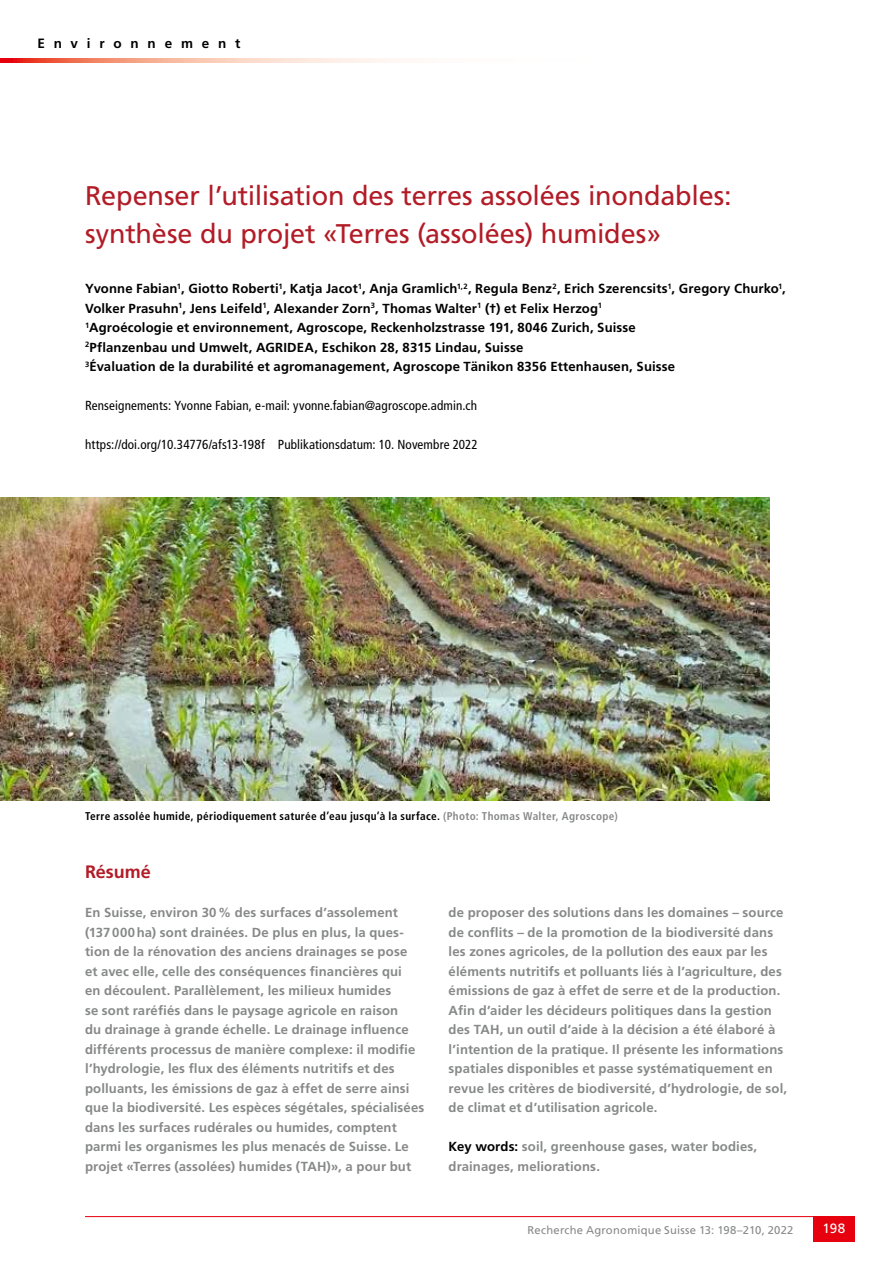
<style>
.page{position:relative;width:893px;height:1263px;background:#fff}
.page>*{position:absolute;margin:0;border:0;box-sizing:border-box;transform-origin:0 0}
.t1{font:27px/37.5px "Frutiger LT Std";letter-spacing:-.005em;color:#b21c27}
.t2{font:700 18px "Frutiger LT Std";letter-spacing:-.005em;color:#b21c27}
.t3{font:700 13.5px "Frutiger LT Std";letter-spacing:.655em;color:#000}
.t4{font:13.5px "Frutiger LT Std";color:#fff}
.t5{font:700 13.2px/19.5px "Frutiger LT Std";letter-spacing:.01em;color:#878988}
.t6{font:700 13.2px/19.5px "Frutiger LT Std";letter-spacing:.01em;color:#000}
.t7{font:condensed 13.2px "Frutiger LT Std";letter-spacing:.01em;color:#000}
.t8{font:700 condensed 11.25px "Frutiger LT Std";letter-spacing:.03em;color:#000}
.t9{font:11.25px "Frutiger LT Std";letter-spacing:.02em;color:#878988}
.s1{color:#878988}
.s2{color:#000}
</style>
<div class="page">
<svg style="left:0;top:58px;width:403px;height:5px;background:#f6b09e"></svg>
<hr style="left:85px;top:1216px;width:770px;height:1px;background:#e7000e">
<div style="left:813px;top:1216px;width:42px;height:26px;background:#e7000e"></div>
<img style="left:0;top:497px;width:770px;height:303px">
<p class="t3" style="left:37px;top:36px;width:205px">Environnement</p>
<h1 class="t1" style="left:85px;top:177px;width:648px">Repenser l’utilisation des terres assolées inondables: synthèse du projet «Terres (assolées) humides»</h1>
<p class="t6" style="left:85px;top:279px;width:702px">Yvonne Fabian<sup>1</sup>, Giotto Roberti<sup>1</sup>, Katja Jacot<sup>1</sup>, Anja Gramlich<sup>1,2</sup>, Regula Benz<sup>2</sup>, Erich Szerencsits<sup>1</sup>, Gregory Churko<sup>1</sup>, Volker Prasuhn<sup>1</sup>, Jens Leifeld<sup>1</sup>, Alexander Zorn<sup>3</sup>, Thomas Walter<sup>1</sup> (†) et Felix Herzog<sup>1<br>1</sup>Agroécologie et environnement, Agroscope, Reckenholzstrasse 191, 8046 Zurich, Suisse<br><sup>2</sup>Pflanzenbau und Umwelt, AGRIDEA, Eschikon 28, 8315 Lindau, Suisse<br><sup>3</sup>Évaluation de la durabilité et agromanagement, Agroscope Tänikon 8356 Ettenhausen, Suisse</p>
<p class="t7" style="left:85px;top:398px;width:394px">Renseignements: Yvonne Fabian, e-mail: yvonne.fabian@agroscope.admin.ch</p>
<p class="t7" style="left:85px;top:437px;width:394px">https://doi.org/10.34776/afs13-198f Publikationsdatum: 10. Novembre 2022</p>
<p class="t8" style="left:85px;top:809px;width:534px">Terre assolée humide, périodiquement saturée d’eau jusqu’à la surface. <span class="s1">(Photo: Thomas Walter, Agroscope)</span></p>
<h2 class="t2" style="left:85px;top:861px;width:67px">Résumé</h2>
<p class="t5" style="left:85px;top:903px;width:341px">En Suisse, environ 30% des surfaces d’assolement (137000ha) sont drainées. De plus en plus, la ques&shy;tion de la rénovation des anciens drainages se pose<br>et avec elle, celle des conséquences financières qui<br>en découlent. Parallèlement, les milieux humides<br>se sont raréfiés dans le paysage agricole en raison<br>du drainage à grande échelle. Le drainage influence différents processus de manière complexe: il modifie l’hydrologie, les flux des éléments nutritifs et des polluants, les émissions de gaz à effet de serre ainsi que la biodiversité. Les espèces ségétales, spécialisées dans les surfaces rudérales ou humides, comptent parmi les organismes les plus menacés de Suisse. Le projet «Terres (assolées) humides (TAH)», a pour but</p>
<p class="t5" style="left:449px;top:903px;width:340px">de proposer des solutions dans les domaines – source de conflits – de la promotion de la biodiversité dans les zones agricoles, de la pollution des eaux par les éléments nutritifs et polluants liés à l’agriculture, des émissions de gaz à effet de serre et de la production.<br>Afin d’aider les décideurs politiques dans la gestion des TAH, un outil d’aide à la décision a été élaboré à l’intention de la pratique. Il présente les informations spatiales disponibles et passe systématiquement en revue les critères de biodiversité, d’hydrologie, de sol, de climat et d’utilisation agricole.</p>
<p class="t5" style="left:449px;top:1137px;width:310px"><span class="s2">Key words:</span> soil, greenhouse gases, water bodies, drainages, meliorations.</p>
<p class="t9" style="left:528px;top:1223px;width:267px">Recherche Agronomique Suisse 13: 198–210, 2022</p>
<p class="t4" style="left:822px;top:1221px;width:24px">198</p>
</div>
